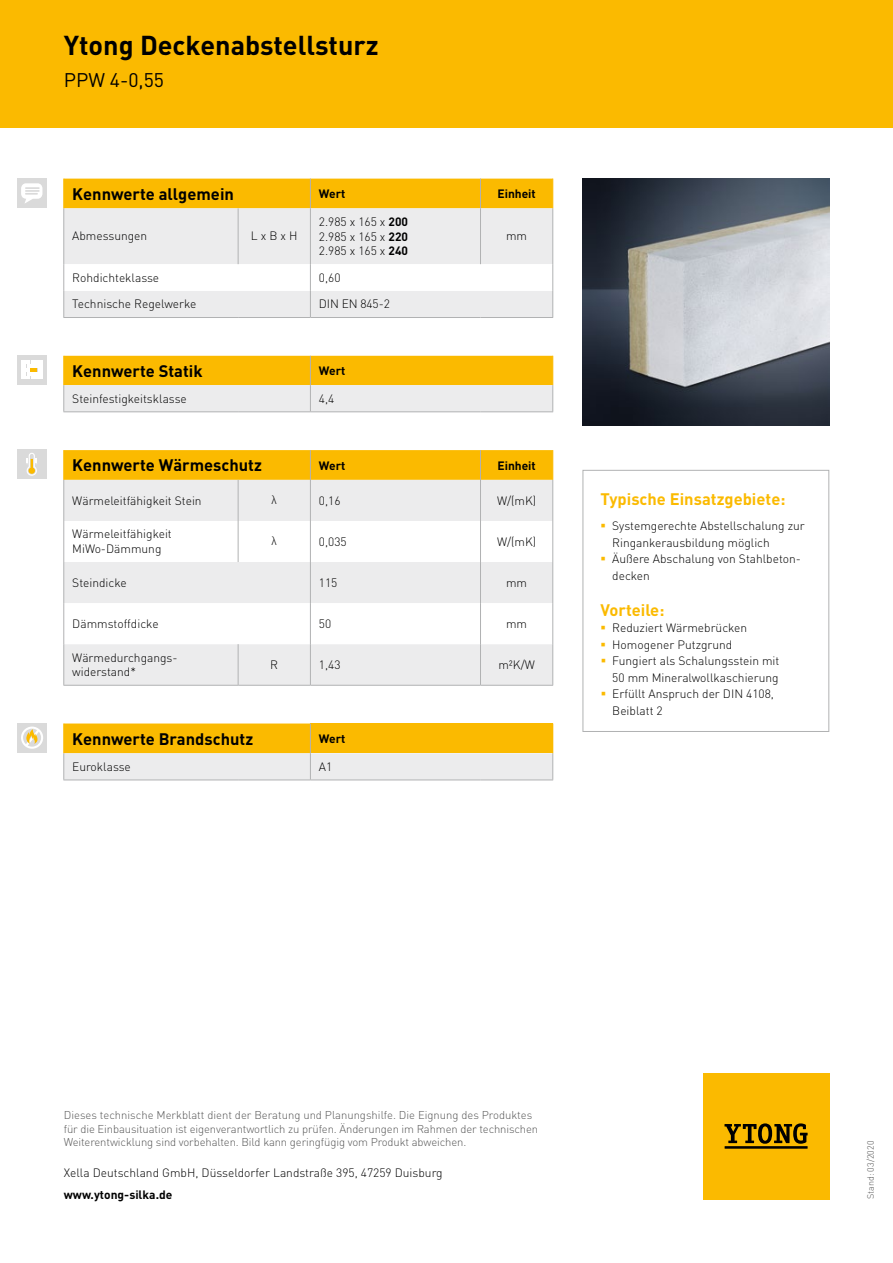
<style>
.page{position:relative;width:893px;height:1263px;background:#fff}
.page>*{position:absolute;margin:0;border:0;box-sizing:border-box;transform-origin:0 0}
.t1{font:700 27px "DIN";color:#000}
.t2{font:19.5px "DIN";color:#000}
.t3{font:700 16.5px "DIN";color:#000}
.t4{font:700 16.5px "DIN";color:#fbba00}
.t5{font:300 12px/16.5px "DIN";color:#000}
.t6{font:700 12px "DIN";color:#000}
.t7{font:300 12px "DIN Pro";color:#000}
.t8{font:300 11.25px/13.5px "DIN Pro";letter-spacing:-.01em;color:#565656}
.t9{font:300 9px "DIN";color:#565656}
.s1{font-weight:700}
.s2{color:#fbba00}
</style>
<div class="page">
<div style="left:0;top:0;width:893px;height:128px;background:#fbba00"></div>
<img style="left:583px;top:179px;width:246px;height:246px">
<div style="left:583px;top:470px;width:246px;height:262px;background:#fff;border:1px solid #b1b2b3"></div>
<div style="left:703px;top:1073px;width:126px;height:126px;background:#fbba00"></div>
<svg style="left:724px;top:1123px;width:84px;height:21px"></svg>
<hr style="left:725px;top:1146px;width:83px;height:3px;background:#000">
<div style="left:64px;top:179px;width:488px;height:29px;background:#fbba00"></div>
<svg style="left:64px;top:208px;width:488px;height:571px;fill:#ececed"></svg>
<svg style="left:64px;top:264px;width:489px;height:380px"></svg>
<div style="left:310px;top:723px;width:243px;height:30px;background:#fbba00"></div>
<svg style="left:310px;top:179px;width:1px;height:29px"></svg>
<svg style="left:480px;top:179px;width:1px;height:29px"></svg>
<hr style="left:238px;top:208px;width:1px;height:56px;background:#b1b2b3">
<hr style="left:310px;top:208px;width:1px;height:56px;background:#b1b2b3">
<hr style="left:480px;top:208px;width:1px;height:56px;background:#b1b2b3">
<svg style="left:310px;top:264px;width:1px;height:53px"></svg>
<svg style="left:310px;top:356px;width:1px;height:55px"></svg>
<hr style="left:310px;top:450px;width:1px;height:30px;background:#b1b2b3">
<hr style="left:480px;top:450px;width:1px;height:30px;background:#b1b2b3">
<hr style="left:238px;top:480px;width:1px;height:41px;background:#b1b2b3">
<hr style="left:310px;top:480px;width:1px;height:41px;background:#b1b2b3">
<hr style="left:480px;top:480px;width:1px;height:41px;background:#b1b2b3">
<hr style="left:238px;top:521px;width:1px;height:41px;background:#b1b2b3">
<hr style="left:310px;top:521px;width:1px;height:41px;background:#b1b2b3">
<hr style="left:480px;top:521px;width:1px;height:41px;background:#b1b2b3">
<hr style="left:310px;top:562px;width:1px;height:41px;background:#b1b2b3">
<hr style="left:480px;top:562px;width:1px;height:41px;background:#b1b2b3">
<hr style="left:310px;top:603px;width:1px;height:41px;background:#b1b2b3">
<hr style="left:480px;top:603px;width:1px;height:41px;background:#b1b2b3">
<hr style="left:238px;top:644px;width:1px;height:41px;background:#b1b2b3">
<hr style="left:310px;top:644px;width:1px;height:41px;background:#b1b2b3">
<hr style="left:480px;top:644px;width:1px;height:41px;background:#b1b2b3">
<svg style="left:310px;top:753px;width:1px;height:26px"></svg>
<svg style="left:63px;top:179px;width:1px;height:29px"></svg>
<svg style="left:552px;top:179px;width:1px;height:29px"></svg>
<hr style="left:63px;top:450px;width:1px;height:30px;background:#fbba00">
<hr style="left:552px;top:450px;width:1px;height:30px;background:#fbba00">
<hr style="left:63px;top:723px;width:1px;height:30px;background:#fbba00">
<hr style="left:63px;top:208px;width:1px;height:56px;background:#b1b2b3">
<hr style="left:552px;top:208px;width:1px;height:56px;background:#b1b2b3">
<svg style="left:63px;top:264px;width:1px;height:53px"></svg>
<svg style="left:552px;top:264px;width:1px;height:53px"></svg>
<hr style="left:63px;top:317px;width:175px;height:1px;background:#b1b2b3">
<hr style="left:238px;top:317px;width:72px;height:1px;background:#b1b2b3">
<hr style="left:310px;top:317px;width:170px;height:1px;background:#b1b2b3">
<hr style="left:480px;top:317px;width:73px;height:1px;background:#b1b2b3">
<svg style="left:63px;top:356px;width:1px;height:55px"></svg>
<svg style="left:552px;top:356px;width:1px;height:55px"></svg>
<hr style="left:63px;top:411px;width:175px;height:1px;background:#b1b2b3">
<hr style="left:238px;top:411px;width:72px;height:1px;background:#b1b2b3">
<hr style="left:310px;top:411px;width:170px;height:1px;background:#b1b2b3">
<hr style="left:480px;top:411px;width:73px;height:1px;background:#b1b2b3">
<hr style="left:63px;top:480px;width:1px;height:41px;background:#b1b2b3">
<hr style="left:552px;top:480px;width:1px;height:41px;background:#b1b2b3">
<hr style="left:63px;top:521px;width:1px;height:41px;background:#b1b2b3">
<hr style="left:552px;top:521px;width:1px;height:41px;background:#b1b2b3">
<hr style="left:63px;top:562px;width:1px;height:41px;background:#b1b2b3">
<hr style="left:552px;top:562px;width:1px;height:41px;background:#b1b2b3">
<hr style="left:63px;top:603px;width:1px;height:41px;background:#b1b2b3">
<hr style="left:552px;top:603px;width:1px;height:41px;background:#b1b2b3">
<hr style="left:63px;top:644px;width:1px;height:41px;background:#b1b2b3">
<hr style="left:552px;top:644px;width:1px;height:41px;background:#b1b2b3">
<hr style="left:63px;top:685px;width:175px;height:1px;background:#b1b2b3">
<hr style="left:238px;top:685px;width:72px;height:1px;background:#b1b2b3">
<hr style="left:310px;top:685px;width:170px;height:1px;background:#b1b2b3">
<hr style="left:480px;top:685px;width:73px;height:1px;background:#b1b2b3">
<svg style="left:63px;top:753px;width:1px;height:26px"></svg>
<svg style="left:552px;top:753px;width:1px;height:26px"></svg>
<hr style="left:63px;top:779px;width:175px;height:1px;background:#b1b2b3">
<hr style="left:238px;top:779px;width:72px;height:1px;background:#b1b2b3">
<hr style="left:310px;top:779px;width:170px;height:1px;background:#b1b2b3">
<hr style="left:480px;top:779px;width:73px;height:1px;background:#b1b2b3">
<hr style="left:310px;top:723px;width:1px;height:30px;background:#b1b2b3">
<div style="left:17px;top:178px;width:30px;height:30px;background:#dadada"></div>
<svg style="left:21px;top:183px;width:21px;height:20px"></svg>
<div style="left:17px;top:355px;width:30px;height:30px;background:#dadada"></div>
<svg style="left:21px;top:361px;width:22px;height:18px"></svg>
<div style="left:17px;top:449px;width:30px;height:30px;background:#dadada"></div>
<svg style="left:26px;top:453px;width:11px;height:23px"></svg>
<div style="left:17px;top:723px;width:30px;height:29px;background:#dadada"></div>
<svg style="left:21px;top:726px;width:22px;height:23px"></svg>
<h1 class="t1" style="left:64px;top:28px;width:316px">Ytong Deckenabstellsturz</h1>
<h2 class="t2" style="left:64px;top:68px;width:102px">PPW 4-0,55</h2>
<h3 class="t3" style="left:72px;top:183px;width:163px">Kennwerte allgemein</h3>
<p class="t6" style="left:319px;top:186px;width:28px">Wert</p>
<p class="t6" style="left:497px;top:186px;width:40px">Einheit</p>
<p class="t5" style="left:72px;top:228px;width:77px">Abmessungen</p>
<p class="t5" style="left:251px;top:228px;width:48px">L x B x H</p>
<p class="t5" style="left:319px;top:214px;width:91px;line-height:14.4px;text-align:justify">2.985 x 165 x <span class="s1">200<br></span>2.985 x 165 x <span class="s1">220<br></span>2.985 x 165 x <span class="s1">240</span></p>
<p class="t5" style="left:506px;top:228px;width:23px">mm</p>
<p class="t5" style="left:72px;top:269px;width:88px">Rohdichteklasse</p>
<p class="t5" style="left:319px;top:269px;width:23px">0,60</p>
<p class="t5" style="left:72px;top:296px;width:126px">Technische Regelwerke</p>
<p class="t5" style="left:319px;top:296px;width:72px">DIN EN 845-2</p>
<h3 class="t3" style="left:72px;top:360px;width:132px">Kennwerte Statik</h3>
<p class="t6" style="left:319px;top:363px;width:28px">Wert</p>
<p class="t5" style="left:72px;top:390px;width:116px">Steinfestigkeitsklasse</p>
<p class="t5" style="left:319px;top:390px;width:17px">4,4</p>
<h3 class="t3" style="left:72px;top:454px;width:191px">Kennwerte Wärmeschutz</h3>
<p class="t6" style="left:319px;top:458px;width:28px">Wert</p>
<p class="t6" style="left:497px;top:458px;width:40px">Einheit</p>
<p class="t5" style="left:72px;top:492px;width:131px">Wärmeleitfähigkeit Stein</p>
<p class="t7" style="left:272px;top:491px;width:7px">λ</p>
<p class="t5" style="left:319px;top:492px;width:23px">0,16</p>
<p class="t5" style="left:497px;top:492px;width:41px">W/(mK)</p>
<p class="t5" style="left:72px;top:527px;width:101px;line-height:14.4px">Wärmeleitfähigkeit<br>MiWo-Dämmung</p>
<p class="t7" style="left:272px;top:532px;width:7px">λ</p>
<p class="t5" style="left:319px;top:533px;width:29px">0,035</p>
<p class="t5" style="left:497px;top:533px;width:41px">W/(mK)</p>
<p class="t5" style="left:72px;top:574px;width:56px">Steindicke</p>
<p class="t5" style="left:319px;top:574px;width:20px">115</p>
<p class="t5" style="left:506px;top:574px;width:23px">mm</p>
<p class="t5" style="left:72px;top:615px;width:88px">Dämmstoffdicke</p>
<p class="t5" style="left:319px;top:615px;width:14px">50</p>
<p class="t5" style="left:506px;top:615px;width:23px">mm</p>
<p class="t5" style="left:72px;top:650px;width:107px;line-height:14.4px">Wärmedurchgangs&shy;widerstand*</p>
<p class="t5" style="left:270px;top:656px;width:9px">R</p>
<p class="t5" style="left:319px;top:656px;width:23px">1,43</p>
<p class="t5" style="left:498px;top:656px;width:38px">m²K/W</p>
<h3 class="t3" style="left:72px;top:728px;width:182px">Kennwerte Brandschutz</h3>
<p class="t6" style="left:319px;top:731px;width:28px">Wert</p>
<p class="t5" style="left:72px;top:758px;width:60px">Euroklasse</p>
<p class="t5" style="left:319px;top:758px;width:15px">A1</p>
<h3 class="t4" style="left:601px;top:488px;width:186px">Typische Einsatzgebiete:</h3>
<p class="t5" style="left:612px;top:517px;width:194px;text-indent:-12px"><span class="s2">▪</span> Systemgerechte Abstellschalung zur<br>Ringankerausbildung möglich</p>
<p class="t5" style="left:612px;top:550px;width:190px;text-indent:-12px"><span class="s2">▪</span> Äußere Abschalung von Stahlbeton&shy;decken</p>
<h3 class="t4" style="left:601px;top:599px;width:65px">Vorteile:</h3>
<p class="t5" style="left:601px;top:620px;width:148px"><span class="s2">▪</span> Reduziert Wärmebrücken</p>
<p class="t5" style="left:601px;top:636px;width:133px"><span class="s2">▪</span> Homogener Putzgrund</p>
<p class="t5" style="left:601px;top:653px;width:180px;text-align:right"><span class="s2">▪</span> Fungiert als Schalungsstein mit<br>50 mm Mineralwollkaschierung</p>
<p class="t5" style="left:612px;top:686px;width:163px;text-indent:-12px"><span class="s2">▪</span> Erfüllt Anspruch der DIN 4108,<br>Beiblatt 2</p>
<p class="t8" style="left:64px;top:1107px;width:476px">Dieses technische Merkblatt dient der Beratung und Planungshilfe. Die Eignung des Produktes für die Einbausituation ist eigenverantwortlich zu prüfen. Änderungen im Rahmen der technischen<br>Weiterentwicklung sind vorbehalten. Bild kann geringfügig vom Produkt abweichen.</p>
<p class="t5" style="left:64px;top:1164px;width:380px">Xella Deutschland GmbH, Düsseldorfer Landstraße 395, 47259 Duisburg</p>
<p class="t6" style="left:64px;top:1187px;width:110px">www.ytong-silka.de</p>
<p class="t9" style="left:865px;top:1199px;width:60px;rotate:-90deg">Stand: 03/2020</p>
</div>
